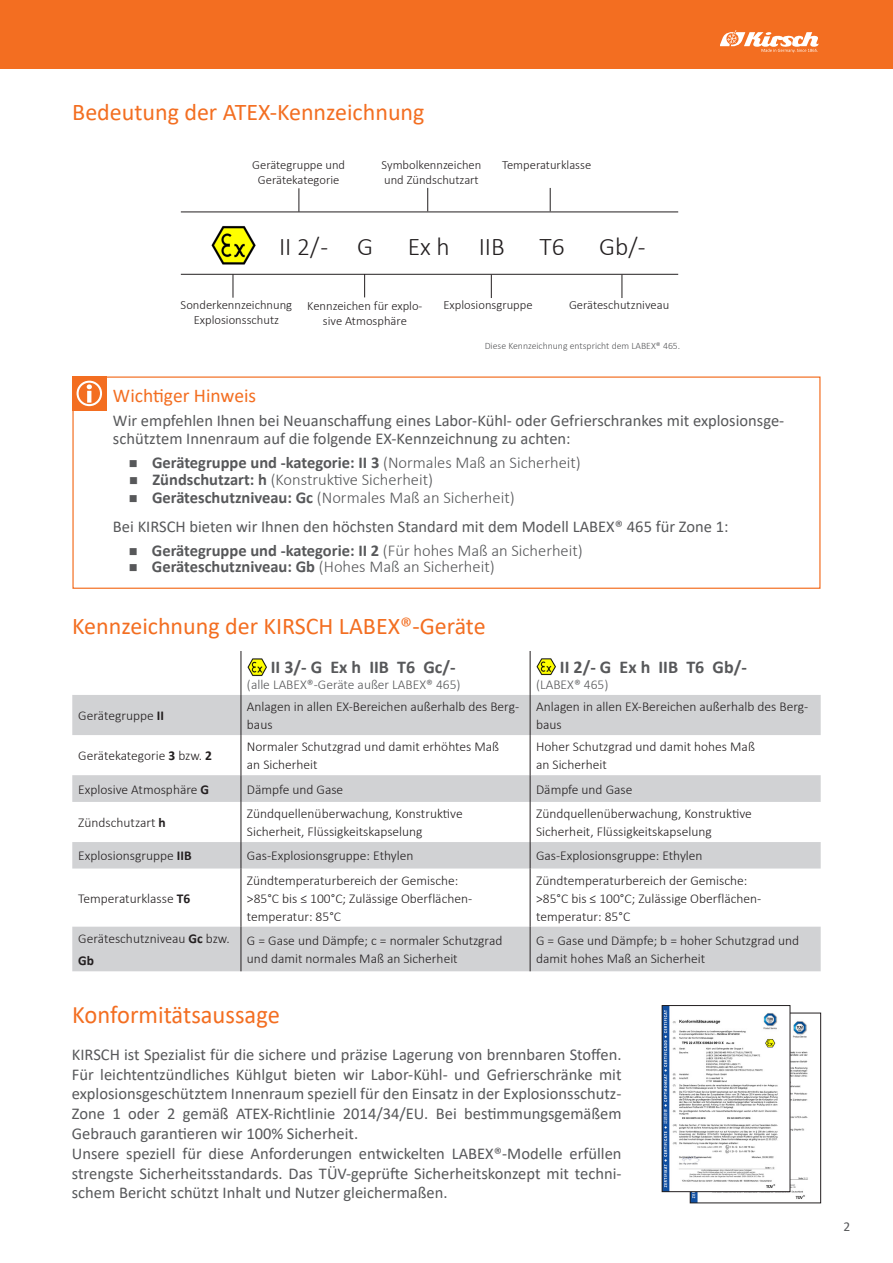
<style>
.page{position:relative;width:893px;height:1263px;background:#fff}
.page>*{position:absolute;margin:0;border:0;box-sizing:border-box;transform-origin:0 0}
.t1{font:300 25.5px "Calibri";color:#231f20}
.t2{font:25.2px "Calibri";color:#f36e21}
.t3{font:24px "Calibri";color:#f36e21}
.t4{font:19.5px "Calibri";color:#f36e21}
.t5{font:700 18px "Calibri";color:#57585a}
.t6{font:16.5px/19.8px "Calibri";color:#57585a;text-align:justify}
.t7{font:300 16.5px "Calibri";color:#57585a}
.t8{font:700 16.5px "Calibri";color:#57585a}
.t9{font:300 13.5px/18px "Calibri";color:#231f20}
.t10{font:300 13.5px "Calibri";color:#57585a}
.t11{font:13.5px "Calibri";color:#57585a}
.t12{font:300 12.6px/15.1px "Calibri";color:#231f20;text-align:center}
.t13{font:300 9.75px "Calibri";color:#57585a}
.s1{font-weight:300}
.s2{font-weight:700}
</style>
<div class="page">
<div style="left:0;top:0;width:893px;height:68px;background:#f36e21"></div>
<hr style="left:181px;top:212px;width:497px;height:1px;background:#231f20">
<hr style="left:181px;top:274px;width:497px;height:1px;background:#231f20">
<img style="left:211px;top:226px;width:45px;height:39px">
<svg style="left:233px;top:274px;width:1px;height:24px"></svg>
<svg style="left:299px;top:188px;width:1px;height:24px"></svg>
<svg style="left:364px;top:275px;width:1px;height:22px"></svg>
<svg style="left:427px;top:188px;width:1px;height:23px"></svg>
<svg style="left:622px;top:275px;width:1px;height:23px"></svg>
<svg style="left:550px;top:188px;width:1px;height:23px"></svg>
<svg style="left:491px;top:275px;width:1px;height:23px"></svg>
<svg style="left:72px;top:695px;width:749px;height:276px"></svg>
<hr style="left:241px;top:651px;width:1px;height:44px;background:#231f20">
<hr style="left:530px;top:651px;width:1px;height:44px;background:#231f20">
<hr style="left:241px;top:695px;width:1px;height:40px;background:#231f20">
<hr style="left:530px;top:695px;width:1px;height:40px;background:#231f20">
<hr style="left:241px;top:735px;width:1px;height:40px;background:#231f20">
<hr style="left:530px;top:735px;width:1px;height:40px;background:#231f20">
<svg style="left:241px;top:775px;width:1px;height:27px"></svg>
<svg style="left:530px;top:775px;width:1px;height:27px"></svg>
<hr style="left:241px;top:802px;width:1px;height:40px;background:#231f20">
<hr style="left:530px;top:802px;width:1px;height:40px;background:#231f20">
<svg style="left:241px;top:842px;width:1px;height:26px"></svg>
<svg style="left:530px;top:842px;width:1px;height:26px"></svg>
<hr style="left:241px;top:868px;width:1px;height:59px;background:#231f20">
<hr style="left:530px;top:868px;width:1px;height:59px;background:#231f20">
<hr style="left:241px;top:927px;width:1px;height:44px;background:#231f20">
<hr style="left:530px;top:927px;width:1px;height:44px;background:#231f20">
<img style="left:247px;top:658px;width:20px;height:18px">
<img style="left:536px;top:658px;width:20px;height:18px">
<img style="left:692px;top:1015px;width:116px;height:186px">
<div style="left:690px;top:1013px;width:131px;height:190px;border:1px solid #231f20"></div>
<img style="left:664px;top:1007px;width:124px;height:183px">
<div style="left:662px;top:1005px;width:128px;height:187px;border:1px solid #231f20"></div>
<div style="left:72px;top:376px;width:748px;height:213px;border:1px solid #f36e21"></div>
<div style="left:73px;top:376px;width:34px;height:34px;background:#f36e21"></div>
<svg style="left:77px;top:381px;width:25px;height:25px"></svg>
<svg style="left:720px;top:30px;width:99px;height:23px"></svg>
<p class="t3" style="left:72px;top:95px;width:354px">Bedeutung der ATEX-Kennzeichnung</p>
<p class="t12" style="left:252px;top:157px;width:94px">Gerätegruppe und<br>Gerätekategorie</p>
<p class="t12" style="left:382px;top:157px;width:101px;text-align:left">Symbolkennzeichen und Zündschutzart</p>
<p class="t12" style="left:502px;top:157px;width:91px">Temperaturklasse</p>
<p class="t1" style="left:279px;top:230px;width:96px">II 2/ - G</p>
<p class="t1" style="left:408px;top:230px;width:99px">Ex h IIB</p>
<p class="t1" style="left:539px;top:230px;width:27px">T6</p>
<p class="t1" style="left:599px;top:230px;width:48px">Gb/-</p>
<p class="t12" style="left:181px;top:297px;width:113px">Sonderkennzeichnung</p>
<p class="t12" style="left:194px;top:312px;width:87px">Explosionsschutz</p>
<p class="t12" style="left:307px;top:298px;width:117px">Kennzeichen für explo&shy;sive Atmosphäre</p>
<p class="t12" style="left:443px;top:297px;width:91px">Explosionsgruppe</p>
<p class="t12" style="left:569px;top:297px;width:102px">Geräteschutzniveau</p>
<p class="t13" style="left:485px;top:340px;width:197px">Diese Kennzeichnung entspricht dem LABEX® 465.</p>
<p class="t4" style="left:113px;top:382px;width:145px">Wichtiger Hinweis</p>
<p class="t6" style="left:113px;top:411px;width:673px;line-height:18px">Wir empfehlen Ihnen bei Neuanschaffung eines Labor-Kühl- oder Gefrierschrankes mit explosionsge&shy;schütztem Innenraum auf die folgende EX-Kennzeichnung zu achten:</p>
<p class="t8" style="left:129px;top:451px;width:454px">■ Gerätegruppe und -kategorie: II 3 <span class="s1">(Normales Maß an Sicherheit)</span></p>
<p class="t7" style="left:129px;top:469px;width:306px">■ <span class="s2">Zündschutzart: h</span> (Konstruktive Sicherheit)</p>
<p class="t7" style="left:129px;top:487px;width:387px">■ <span class="s2">Geräteschutzniveau: Gc</span> (Normales Maß an Sicherheit)</p>
<p class="t6" style="left:113px;top:516px;width:617px">Bei KIRSCH bieten wir Ihnen den höchsten Standard mit dem Modell LABEX® 465 für Zone 1:</p>
<p class="t8" style="left:129px;top:538px;width:455px">■ Gerätegruppe und -kategorie: II 2 <span class="s1">(Für hohes Maß an Sicherheit)</span></p>
<p class="t7" style="left:129px;top:556px;width:367px">■ <span class="s2">Geräteschutzniveau: Gb</span> (Hohes Maß an Sicherheit)</p>
<p class="t3" style="left:72px;top:610px;width:415px">Kennzeichnung der KIRSCH LABEX®-Geräte</p>
<p class="t5" style="left:271px;top:654px;width:186px">II 3/- G Ex h IIB T6 Gc/-</p>
<p class="t10" style="left:247px;top:676px;width:215px">(alle LABEX®-Geräte außer LABEX® 465)</p>
<p class="t5" style="left:560px;top:654px;width:189px">II 2/- G Ex h IIB T6 Gb/-</p>
<p class="t10" style="left:536px;top:676px;width:74px">(LABEX® 465)</p>
<p class="t9" style="left:78px;top:706px;width:87px">Gerätegruppe <span class="s2">II</span></p>
<p class="t9" style="left:247px;top:697px;width:274px">Anlagen in allen EX-Bereichen außerhalb des Berg&shy;baus</p>
<p class="t9" style="left:536px;top:697px;width:274px">Anlagen in allen EX-Bereichen außerhalb des Berg&shy;baus</p>
<p class="t9" style="left:78px;top:746px;width:135px">Gerätekategorie <span class="s2">3</span> bzw. <span class="s2">2</span></p>
<p class="t9" style="left:247px;top:737px;width:254px">Normaler Schutzgrad und damit erhöhtes Maß an Sicherheit</p>
<p class="t9" style="left:536px;top:737px;width:220px">Hoher Schutzgrad und damit hohes Maß an Sicherheit</p>
<p class="t9" style="left:78px;top:780px;width:132px">Explosive Atmosphäre <span class="s2">G</span></p>
<p class="t9" style="left:247px;top:780px;width:98px">Dämpfe und Gase</p>
<p class="t9" style="left:536px;top:780px;width:98px">Dämpfe und Gase</p>
<p class="t9" style="left:78px;top:813px;width:89px">Zündschutzart <span class="s2">h</span></p>
<p class="t9" style="left:247px;top:804px;width:217px">Zündquellenüberwachung, Konstruktive<br>Sicherheit, Flüssigkeitskapselung</p>
<p class="t9" style="left:536px;top:804px;width:217px">Zündquellenüberwachung, Konstruktive<br>Sicherheit, Flüssigkeitskapselung</p>
<p class="t9" style="left:78px;top:847px;width:115px">Explosionsgruppe <span class="s2">IIB</span></p>
<p class="t9" style="left:247px;top:847px;width:168px">Gas-Explosionsgruppe: Ethylen</p>
<p class="t9" style="left:536px;top:847px;width:168px">Gas-Explosionsgruppe: Ethylen</p>
<p class="t9" style="left:78px;top:889px;width:114px">Temperaturklasse <span class="s2">T6</span></p>
<p class="t9" style="left:247px;top:871px;width:227px">Zündtemperaturbereich der Gemische: &gt;85°C bis ≤ 100°C; Zulässige Oberflächen&shy;temperatur: 85°C</p>
<p class="t9" style="left:536px;top:871px;width:227px">Zündtemperaturbereich der Gemische: &gt;85°C bis ≤ 100°C; Zulässige Oberflächen&shy;temperatur: 85°C</p>
<p class="t9" style="left:78px;top:927px;width:153px;line-height:22.5px">Geräteschutzniveau <span class="s2">Gc</span> bzw.<br><span class="s2">Gb</span></p>
<p class="t9" style="left:247px;top:931px;width:257px">G = Gase und Dämpfe; c = normaler Schutzgrad und damit normales Maß an Sicherheit</p>
<p class="t9" style="left:536px;top:931px;width:265px">G = Gase und Dämpfe; b = hoher Schutzgrad und damit hohes Maß an Sicherheit</p>
<p class="t2" style="left:72px;top:997px;width:209px">Konformitätsaussage</p>
<p class="t6" style="left:72px;top:1044px;width:551px">KIRSCH ist Spezialist für die sichere und präzise Lagerung von brennbaren Stoffen.<br>Für leichtentzündliches Kühlgut bieten wir Labor-Kühl- und Gefrierschränke mit explosionsgeschütztem Innenraum speziell für den Einsatz in der Explosionsschutz-Zone 1 oder 2 gemäß ATEX-Richtlinie 2014/34/EU. Bei bestimmungsgemäßem Gebrauch garantieren wir 100% Sicherheit.</p>
<p class="t6" style="left:72px;top:1143px;width:551px">Unsere speziell für diese Anforderungen entwickelten LABEX®-Modelle erfüllen strengste Sicherheitsstandards. Das TÜV-geprüfte Sicherheitskonzept mit techni&shy;schem Bericht schützt Inhalt und Nutzer gleichermaßen.</p>
<p class="t11" style="left:844px;top:1217px;width:8px">2</p>
</div>
